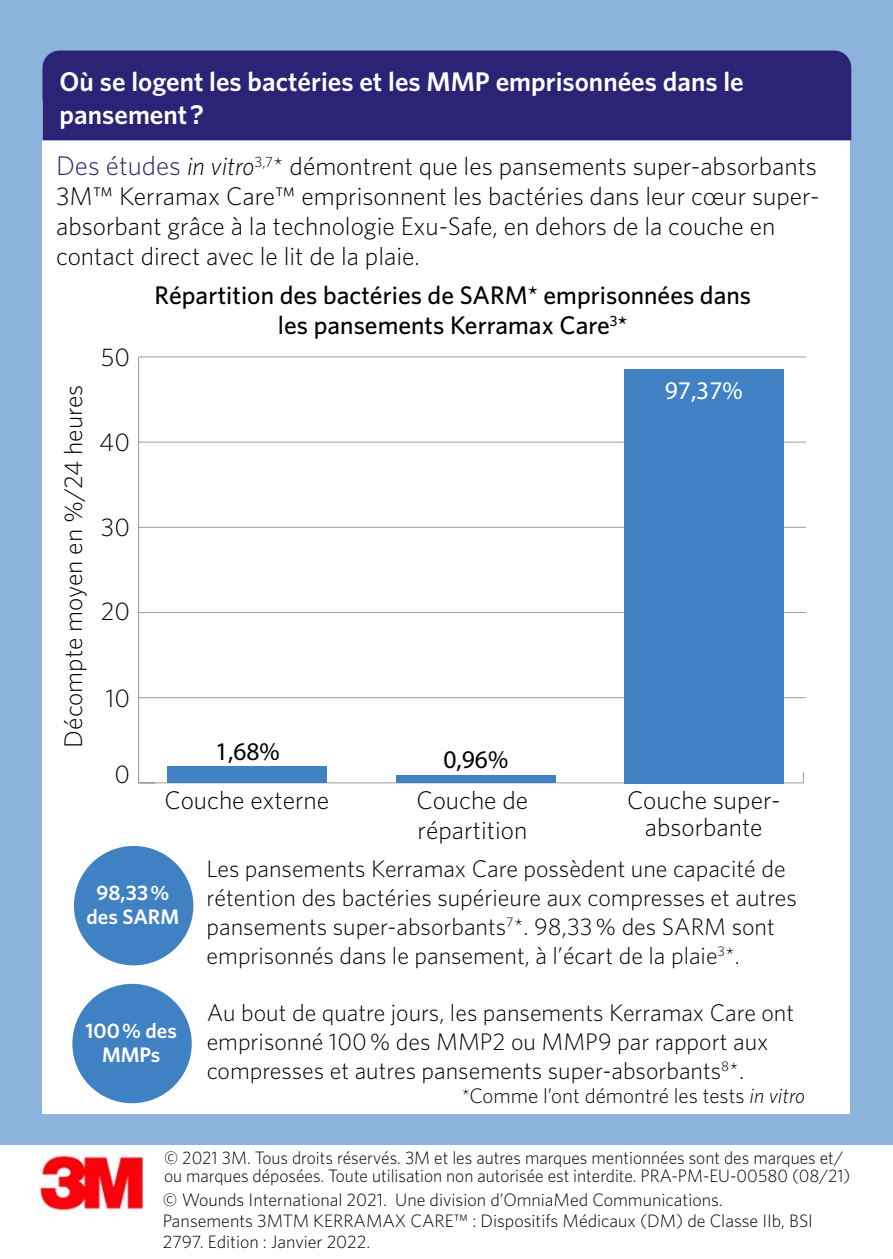
<style>
.page{position:relative;width:893px;height:1259px;background:#8bb3db}
.page>*{position:absolute;margin:0;border:0;box-sizing:border-box;transform-origin:0 0}
.t1{font:600 27px/33px "Whitney";color:#fff}
.t2{font:300 25.5px/30px "Whitney";color:#000}
.t3{font:500 25.5px/30px "Whitney";color:#000;text-align:center}
.t4{font:25.5px "Myriad Pro";color:#000}
.t5{font:25.5px "Myriad Pro";color:#fff}
.t6{font:300 24px/28.8px "Whitney";color:#000}
.t7{font:300 21px "Whitney";color:#000}
.t8{font:600 21px/24px "Whitney";color:#fff;text-align:center}
.t9{font:300 18px/21px "Whitney";color:#000}
.s1{font-size:27px;color:#2c2276}
.s2{font-style:italic}
</style>
<div class="page">
<div style="left:0;top:1145px;width:893px;height:114px;background:#fff"></div>
<div style="left:39px;top:1150px;width:108px;height:64px;background:linear-gradient(to bottom,#fff9f9,#fff8f8)"></div>
<img style="left:39px;top:1150px;width:104px;height:64px">
<div style="left:43px;top:100px;width:807px;height:1014px;background:#fff"></div>
<div style="left:43px;top:51px;width:808px;height:89px;background:#2c2276"></div>
<hr style="left:139px;top:782px;width:664px;height:1px;background:#9d9d9c">
<hr style="left:138px;top:357px;width:1px;height:426px;background:#9d9d9c">
<hr style="left:139px;top:697px;width:667px;height:1px;background:#9d9d9c">
<hr style="left:139px;top:612px;width:667px;height:1px;background:#9d9d9c">
<hr style="left:139px;top:527px;width:667px;height:1px;background:#9d9d9c">
<hr style="left:139px;top:441px;width:667px;height:2px;background:#9d9d9c">
<hr style="left:139px;top:356px;width:667px;height:1px;background:#9d9d9c">
<div style="left:624px;top:369px;width:160px;height:415px;background:#3f81c3"></div>
<div style="left:396px;top:775px;width:159px;height:8px;background:#3f81c3"></div>
<div style="left:167px;top:766px;width:160px;height:17px;background:#3f81c3"></div>
<div style="left:74px;top:846px;width:119px;height:119px;background:#3f81c3;border-radius:50%"></div>
<div style="left:72px;top:984px;width:120px;height:119px;background:#3f81c3;border-radius:50%"></div>
<p class="t1" style="left:60px;top:65px;width:686px">Où se logent les bactéries et les MMP emprisonnées dans le pansement ?</p>
<p class="t2" style="left:56px;top:151px;width:765px"><span class="s1">Des études</span> <span class="s2">in vitro</span><sup>3,7</sup>* démontrent que les pansements super-absorbants 3M™ Kerramax Care™ emprisonnent les bactéries dans leur cœur super&shy;absorbant grâce à la technologie Exu-Safe, en dehors de la couche en contact direct avec le lit de la plaie.</p>
<p class="t2" style="left:58px;top:747px;width:364px;rotate:-90deg">Décompte moyen en %/24 heures</p>
<p class="t2" style="left:101px;top:342px;width:31px">50</p>
<p class="t2" style="left:99px;top:427px;width:32px">40</p>
<p class="t2" style="left:101px;top:512px;width:31px">30</p>
<p class="t2" style="left:101px;top:595px;width:31px">20</p>
<p class="t2" style="left:105px;top:682px;width:26px">10</p>
<p class="t2" style="left:114px;top:759px;width:17px">0</p>
<p class="t3" style="left:155px;top:279px;width:598px">Répartition des bactéries de SARM* emprisonnées dans les pansements Kerramax Care<sup>3</sup>*</p>
<p class="t4" style="left:215px;top:735px;width:66px">1,68%</p>
<p class="t4" style="left:443px;top:743px;width:66px">0,96%</p>
<p class="t5" style="left:665px;top:374px;width:79px">97,37%</p>
<p class="t2" style="left:165px;top:784px;width:166px">Couche externe</p>
<p class="t2" style="left:417px;top:784px;width:113px">Couche de répartition</p>
<p class="t2" style="left:627px;top:786px;width:155px;line-height:27px;text-align:center">Couche super&shy;absorbante</p>
<p class="t8" style="left:86px;top:880px;width:94px">98,33 % des SARM</p>
<p class="t8" style="left:86px;top:1018px;width:93px">100 % des<br>MMPs</p>
<p class="t6" style="left:207px;top:854px;width:592px">Les pansements Kerramax Care possèdent une capacité de rétention des bactéries supérieure aux compresses et autres pansements super-absorbants<sup>7</sup>*. 98,33 % des SARM sont emprisonnés dans le pansement, à l’écart de la plaie<sup>3</sup>*.</p>
<p class="t6" style="left:207px;top:998px;width:589px">Au bout de quatre jours, les pansements Kerramax Care ont emprisonné 100 % des MMP2 ou MMP9 par rapport aux compresses et autres pansements super-absorbants<sup>8</sup>*.</p>
<p class="t7" style="left:461px;top:1084px;width:346px"><span class="s2">*</span>Comme l’ont démontré les tests <span class="s2">in vitro</span></p>
<p class="t9" style="left:164px;top:1148px;width:688px;line-height:18px">© 2021 3M. Tous droits réservés. 3M et les autres marques mentionnées sont des marques et/ ou marques déposées. Toute utilisation non autorisée est interdite. PRA-PM-EU-00580 (08/21)</p>
<p class="t9" style="left:163px;top:1188px;width:652px">© Wounds International 2021. Une division d’OmniaMed Communications.<br>Pansements 3MTM KERRAMAX CARE™ : Dispositifs Médicaux (DM) de Classe IIb, BSI<br>2797. Edition : Janvier 2022.</p>
</div>
